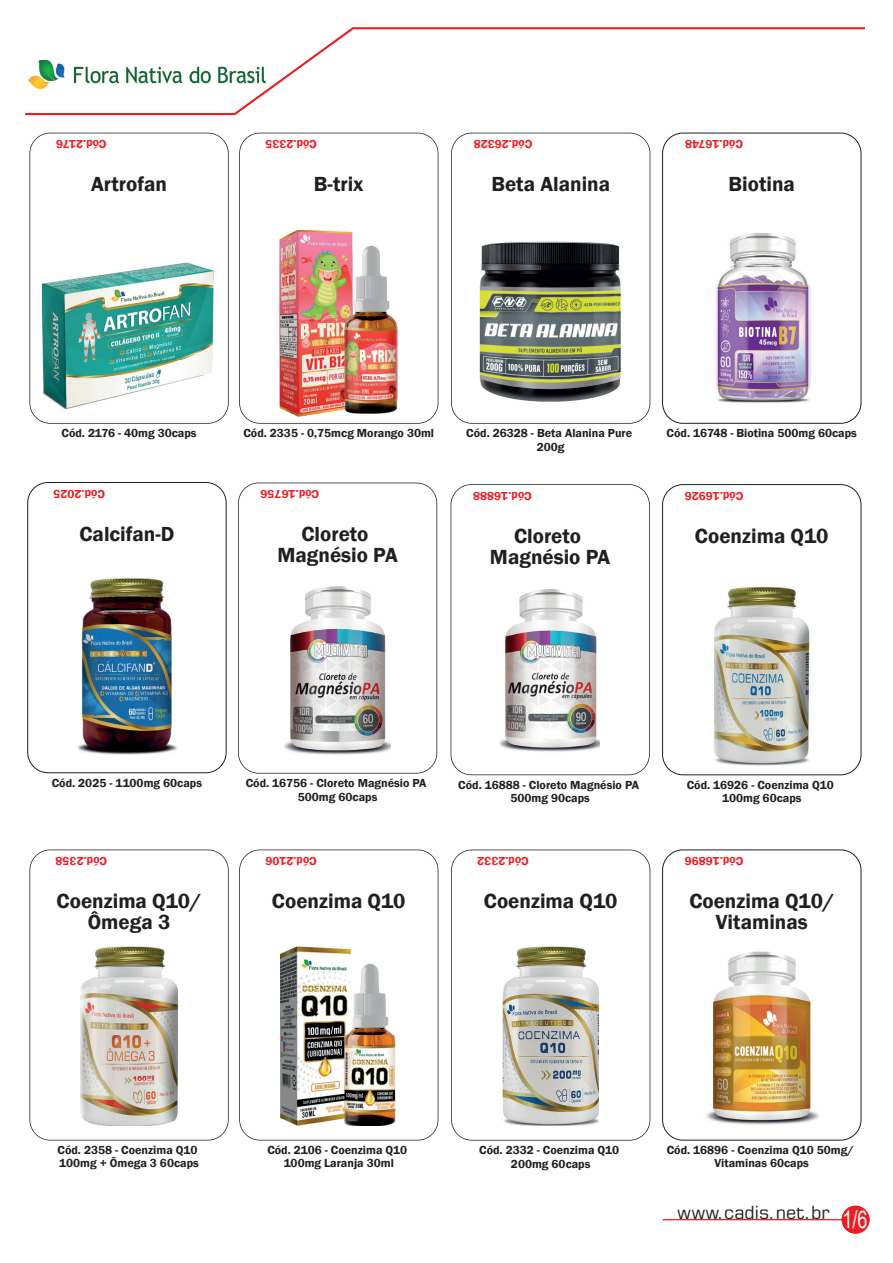
<style>
.page{position:relative;width:893px;height:1263px;background:#fff}
.page>*{position:absolute;margin:0;border:0;box-sizing:border-box;transform-origin:0 0}
.t1{font:600 21px/21px "Franklin Gothic";color:#231f20;text-align:center}
.t2{font:18px "Square 721 BT";color:#231f20}
.t3{font:600 12px/13.5px "Franklin Gothic";color:#231f20;text-align:center}
.t4{font:600 12px "Franklin Gothic";color:#ee1d23}
.s1{font-family:"Arial";font-size:24.3px;color:#fff}
</style>
<div class="page">
<hr style="left:663px;top:1219px;width:198px;height:1px;background:#ee1d23">
<div style="left:842px;top:1206px;width:27px;height:27px;background:#ee1d23;border-radius:14px"></div>
<svg style="left:25px;top:27px;width:841px;height:89px"></svg>
<img style="left:29px;top:60px;width:236px;height:29px">
<svg style="left:239px;top:133px;width:199px;height:291px"></svg>
<svg style="left:451px;top:133px;width:199px;height:291px"></svg>
<img style="left:475px;top:238px;width:151px;height:167px">
<div style="left:662px;top:133px;width:199px;height:291px;border:1px solid #231f20;border-radius:20px"></div>
<img style="left:715px;top:233px;width:95px;height:170px">
<div style="left:27px;top:482px;width:200px;height:291px;border:1px solid #231f20;border-radius:20px"></div>
<svg style="left:238px;top:483px;width:199px;height:291px"></svg>
<img style="left:285px;top:579px;width:105px;height:176px">
<svg style="left:451px;top:484px;width:199px;height:291px"></svg>
<img style="left:500px;top:590px;width:100px;height:162px">
<div style="left:662px;top:849px;width:199px;height:291px;border:1px solid #231f20;border-radius:20px"></div>
<img style="left:706px;top:951px;width:113px;height:174px">
<div style="left:662px;top:484px;width:199px;height:291px;border:1px solid #231f20;border-radius:20px"></div>
<svg style="left:451px;top:849px;width:199px;height:291px"></svg>
<img style="left:714px;top:586px;width:96px;height:179px">
<svg style="left:29px;top:849px;width:200px;height:291px"></svg>
<img style="left:503px;top:946px;width:96px;height:180px">
<img style="left:280px;top:230px;width:118px;height:186px">
<svg style="left:29px;top:133px;width:200px;height:291px"></svg>
<img style="left:80px;top:946px;width:98px;height:180px">
<svg style="left:239px;top:849px;width:199px;height:291px"></svg>
<img style="left:77px;top:577px;width:100px;height:178px">
<img style="left:42px;top:263px;width:172px;height:146px">
<img style="left:280px;top:946px;width:115px;height:180px">
<p class="t4" style="left:107px;top:152px;width:52px;rotate:-180deg">Cód.2176</p>
<h1 class="t1" style="left:91px;top:174px;width:77px">Artrofan</h1>
<p class="t4" style="left:317px;top:152px;width:53px;rotate:-180deg">Cód.2335</p>
<h1 class="t1" style="left:314px;top:174px;width:51px">B-trix</h1>
<p class="t4" style="left:532px;top:152px;width:60px;rotate:-180deg">Cód.26328</p>
<h1 class="t1" style="left:491px;top:174px;width:120px">Beta Alanina</h1>
<p class="t4" style="left:743px;top:152px;width:59px;rotate:-180deg">Cód.16748</p>
<h1 class="t1" style="left:729px;top:174px;width:68px">Biotina</h1>
<p class="t3" style="left:62px;top:426px;width:137px">Cód. 2176 - 40mg 30caps</p>
<p class="t4" style="left:105px;top:501px;width:53px;rotate:-180deg">Cód.2025</p>
<h1 class="t1" style="left:79px;top:523px;width:96px">Calcifan-D</h1>
<p class="t3" style="left:243px;top:426px;width:192px">Cód. 2335 - 0,75mcg Morango 30ml</p>
<p class="t4" style="left:319px;top:502px;width:60px;rotate:-180deg">Cód.16756</p>
<h1 class="t1" style="left:277px;top:524px;width:122px">Cloreto<br>Magnésio PA</h1>
<p class="t3" style="left:466px;top:426px;width:167px">Cód. 26328 - Beta Alanina Pure<br>200g</p>
<p class="t4" style="left:532px;top:503px;width:60px;rotate:-180deg">Cód.16888</p>
<h1 class="t1" style="left:490px;top:525px;width:122px">Cloreto<br>Magnésio PA</h1>
<p class="t3" style="left:667px;top:426px;width:192px">Cód. 16748 - Biotina 500mg 60caps</p>
<p class="t4" style="left:743px;top:503px;width:60px;rotate:-180deg">Cód.16926</p>
<h1 class="t1" style="left:695px;top:525px;width:135px">Coenzima Q10</h1>
<p class="t3" style="left:52px;top:776px;width:152px">Cód. 2025 - 1100mg 60caps</p>
<p class="t4" style="left:107px;top:869px;width:53px;rotate:-180deg">Cód.2358</p>
<h1 class="t1" style="left:57px;top:891px;width:146px">Coenzima Q10/<br>Ômega 3</h1>
<p class="t3" style="left:246px;top:776px;width:182px">Cód. 16756 - Cloreto Magnésio PA<br>500mg 60caps</p>
<p class="t4" style="left:317px;top:869px;width:53px;rotate:-180deg">Cód.2106</p>
<h1 class="t1" style="left:272px;top:891px;width:135px">Coenzima Q10</h1>
<p class="t3" style="left:458px;top:778px;width:182px">Cód. 16888 - Cloreto Magnésio PA<br>500mg 90caps</p>
<p class="t4" style="left:529px;top:869px;width:53px;rotate:-180deg">Cód.2332</p>
<h1 class="t1" style="left:484px;top:891px;width:135px">Coenzima Q10</h1>
<p class="t3" style="left:687px;top:778px;width:149px">Cód. 16926 - Coenzima Q10<br>100mg 60caps</p>
<p class="t4" style="left:743px;top:869px;width:60px;rotate:-180deg">Cód.16896</p>
<h1 class="t1" style="left:689px;top:891px;width:146px">Coenzima Q10/<br>Vitaminas</h1>
<p class="t3" style="left:58px;top:1143px;width:143px;text-align:left">Cód. 2358 - Coenzima Q10<br>100mg + Õmega 3 60caps</p>
<p class="t3" style="left:267px;top:1143px;width:141px">Cód. 2106 - Coenzima Q10<br>100mg Laranja 30ml</p>
<p class="t3" style="left:479px;top:1143px;width:142px">Cód. 2332 - Coenzima Q10<br>200mg 60caps</p>
<p class="t3" style="left:667px;top:1143px;width:189px">Cód. 16896 - Coenzima Q10 50mg/<br>Vitaminas 60caps</p>
<h2 class="t2" style="left:677px;top:1201px;width:192px">www.cadis.net.br <span class="s1">1/6</span></h2>
</div>
